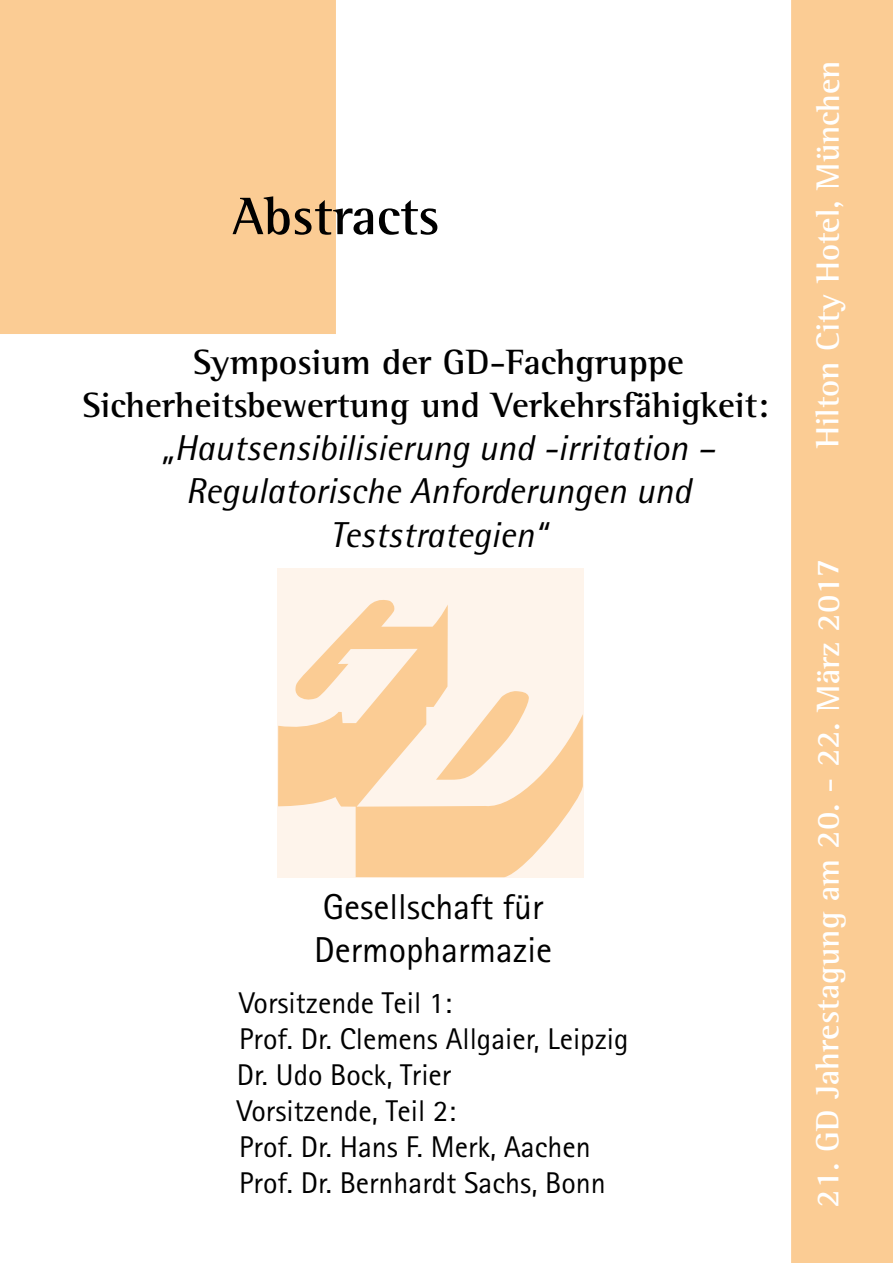
<style>
.page{position:relative;width:893px;height:1263px;background:#fff}
.page>*{position:absolute;margin:0;border:0;box-sizing:border-box;transform-origin:0 0}
.t1{font:700 54px "Agfa Rotis Semi Serif";color:#000}
.t2{font:italic 36px/43.2px "Agfa Rotis Semisans";color:#000;text-align:center}
.t3{font:700 36px/43.2px "Agfa Rotis Semi Serif";color:#000}
.t4{font:36px/43.2px "Agfa Rotis Sans Serif";color:#000}
.t5{font:700 33px "Agfa Rotis Semi Serif";color:#fff}
.t6{font:30px/36px "Agfa Rotis Sans Serif";color:#000}
</style>
<div class="page">
<div style="left:0;top:0;width:336px;height:334px;background:#fbcc94"></div>
<div style="left:791px;top:0;width:102px;height:1263px;background:#fbcc94"></div>
<div style="left:277px;top:569px;width:307px;height:309px;background:#fef4eb"></div>
<svg style="left:278px;top:600px;width:305px;height:277px"></svg>
<svg style="left:436px;top:691px;width:94px;height:89px"></svg>
<h1 class="t1" style="left:232px;top:184px;width:209px">Abstracts</h1>
<p class="t3" style="left:83px;top:340px;width:688px;text-indent:111px">Symposium der GD-Fachgruppe<br>Sicherheitsbewertung und Verkehrsfähigkeit:</p>
<p class="t2" style="left:162px;top:426px;width:555px">„Hautsensibilisierung und -irritation –<br>Regulatorische Anforderungen und<br>Teststrategien“</p>
<p class="t4" style="left:314px;top:885px;width:239px">Gesellschaft für<br>Dermopharmazie</p>
<p class="t6" style="left:237px;top:984px;width:393px">Vorsitzende Teil 1:<br>Prof. Dr. Clemens Allgaier, Leipzig<br>Dr. Udo Bock, Trier<br>Vorsitzende, Teil 2:<br>Prof. Dr. Hans F. Merk, Aachen<br>Prof. Dr. Bernhardt Sachs, Bonn</p>
<p class="t5" style="left:808px;top:448px;width:389px;rotate:-90deg">Hilton City Hotel, München</p>
<p class="t5" style="left:808px;top:1208px;width:651px;rotate:-90deg">21. GD Jahrestagung am 20. - 22. März 2017</p>
</div>
